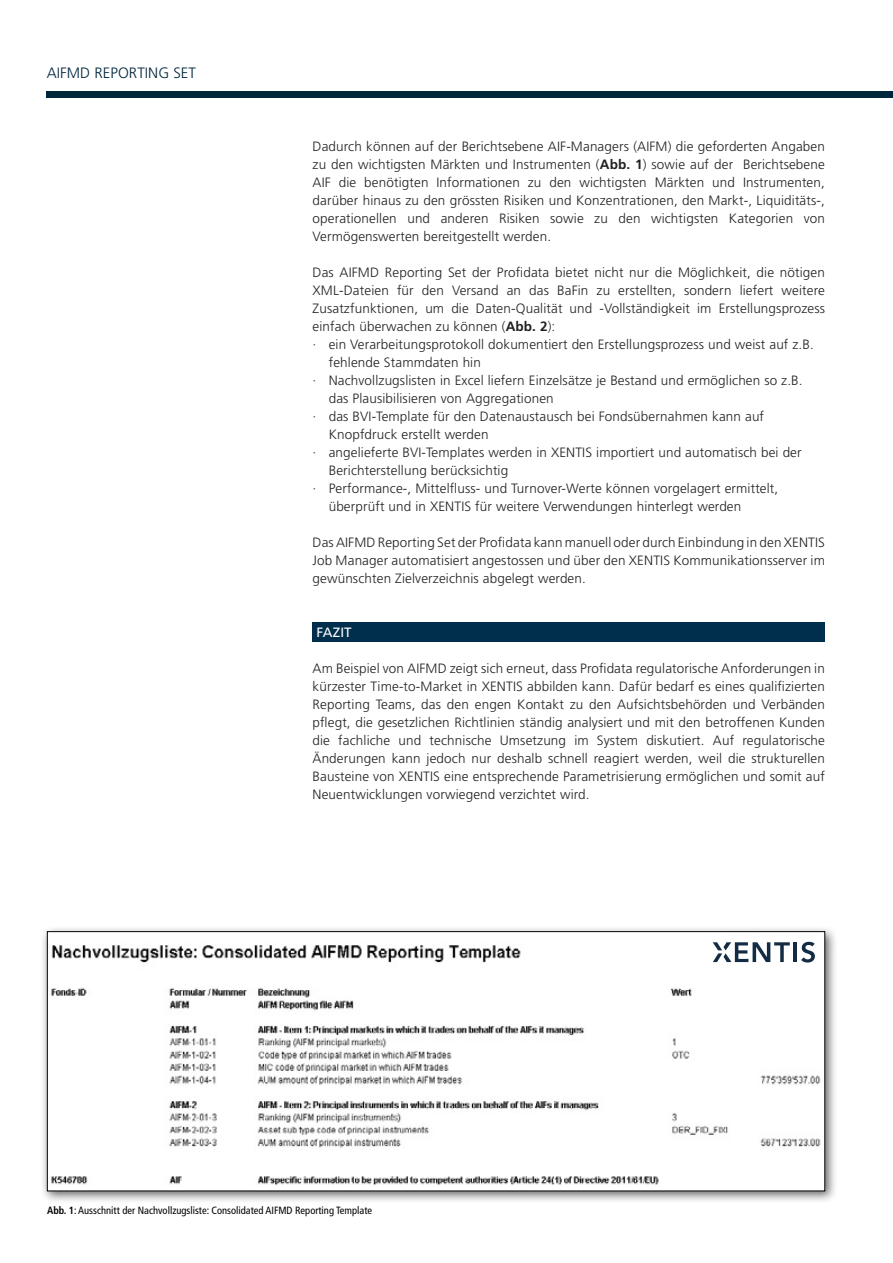
<style>
.page{position:relative;width:893px;height:1263px;background:#fff}
.page>*{position:absolute;margin:0;border:0;box-sizing:border-box;transform-origin:0 0}
.t1{font:300 15px "Frutiger";letter-spacing:.005em;color:#00263c}
.t2{font:300 13.5px/18px "Frutiger";letter-spacing:.01em;color:#222223;text-align:justify}
.t3{font:13.5px "Frutiger";letter-spacing:.01em;color:#fff}
.t4{font:condensed 10.5px "Frutiger";color:#000}
.s1{font-weight:700}
</style>
<div class="page">
<div style="left:313px;top:622px;width:512px;height:20px;background:#002f4d"></div>
<div style="left:47px;top:91px;width:846px;height:6px;background:#00263c"></div>
<div style="left:41px;top:925px;width:796px;height:278px;background:#000;opacity:.6"></div>
<img style="left:49px;top:934px;width:774px;height:255px">
<div style="left:47px;top:931px;width:778px;height:260px;border:1px solid #000"></div>
<div style="left:728px;top:938px;width:93px;height:29px;background:#fff"></div>
<svg style="left:713px;top:942px;width:77px;height:20px"></svg>
<hr style="left:793px;top:942px;width:4px;height:20px;background:#132c44">
<svg style="left:801px;top:942px;width:14px;height:20px"></svg>
<p class="t1" style="left:47px;top:64px;width:151px">AIFMD REPORTING SET</p>
<p class="t2" style="left:313px;top:138px;width:514px">Dadurch können auf der Berichtsebene AIF-Managers (AIFM) die geforderten Angaben zu den wichtigsten Märkten und Instrumenten (<span class="s1">Abb. 1</span>) sowie auf der Berichtsebene AIF die benötigten Informationen zu den wichtigsten Märkten und Instrumenten, darüber hinaus zu den grössten Risiken und Konzentrationen, den Markt-, Liquiditäts-, operationellen und anderen Risiken sowie zu den wichtigsten Kategorien von Vermögenswerten bereitgestellt werden.</p>
<p class="t2" style="left:313px;top:264px;width:514px">Das AIFMD Reporting Set der Profidata bietet nicht nur die Möglichkeit, die nötigen</p>
<p class="t2" style="left:313px;top:282px;width:514px">XML-Dateien für den Versand an das BaFin zu erstellten, sondern liefert weitere</p>
<p class="t2" style="left:313px;top:300px;width:514px">Zusatzfunktionen, um die Daten-Qualität und -Vollständigkeit im Erstellungsprozess</p>
<p class="t2" style="left:313px;top:318px;width:244px">einfach überwachen zu können (<span class="s1">Abb. 2</span>):</p>
<p class="t2" style="left:313px;top:336px;width:503px">· ein Verarbeitungsprotokoll dokumentiert den Erstellungsprozess und weist auf z.B.</p>
<p class="t2" style="left:329px;top:354px;width:154px">fehlende Stammdaten hin</p>
<p class="t2" style="left:313px;top:372px;width:492px">· Nachvollzugslisten in Excel liefern Einzelsätze je Bestand und ermöglichen so z.B.</p>
<p class="t2" style="left:329px;top:390px;width:227px">das Plausibilisieren von Aggregationen</p>
<p class="t2" style="left:313px;top:408px;width:453px">· das BVI-Template für den Datenaustausch bei Fondsübernahmen kann auf</p>
<p class="t2" style="left:329px;top:426px;width:161px">Knopfdruck erstellt werden</p>
<p class="t2" style="left:313px;top:444px;width:491px">· angelieferte BVI-Templates werden in XENTIS importiert und automatisch bei der</p>
<p class="t2" style="left:329px;top:462px;width:181px">Berichterstellung berücksichtig</p>
<p class="t2" style="left:313px;top:480px;width:467px">· Performance-, Mittelfluss- und Turnover-Werte können vorgelagert ermittelt,</p>
<p class="t2" style="left:329px;top:498px;width:414px">überprüft und in XENTIS für weitere Verwendungen hinterlegt werden</p>
<p class="t2" style="left:313px;top:534px;width:514px">Das AIFMD Reporting Set der Profidata kann manuell oder durch Einbindung in den XENTIS Job Manager automatisiert angestossen und über den XENTIS Kommunikationsserver im gewünschten Zielverzeichnis abgelegt werden.</p>
<p class="t3" style="left:316px;top:625px;width:37px">FAZIT</p>
<p class="t2" style="left:313px;top:660px;width:514px">Am Beispiel von AIFMD zeigt sich erneut, dass Profidata regulatorische Anforderungen in kürzester Time-to-Market in XENTIS abbilden kann. Dafür bedarf es eines qualifizierten Reporting Teams, das den engen Kontakt zu den Aufsichtsbehörden und Verbänden pflegt, die gesetzlichen Richtlinien ständig analysiert und mit den betroffenen Kunden die fachliche und technische Umsetzung im System diskutiert. Auf regulatorische Änderungen kann jedoch nur deshalb schnell reagiert werden, weil die strukturellen Bausteine von XENTIS eine entsprechende Parametrisierung ermöglichen und somit auf Neuentwicklungen vorwiegend verzichtet wird.</p>
<p class="t4" style="left:47px;top:1204px;width:326px"><span class="s1">Abb. 1</span>: Ausschnitt der Nachvollzugsliste: Consolidated AIFMD Reporting Template</p>
</div>
